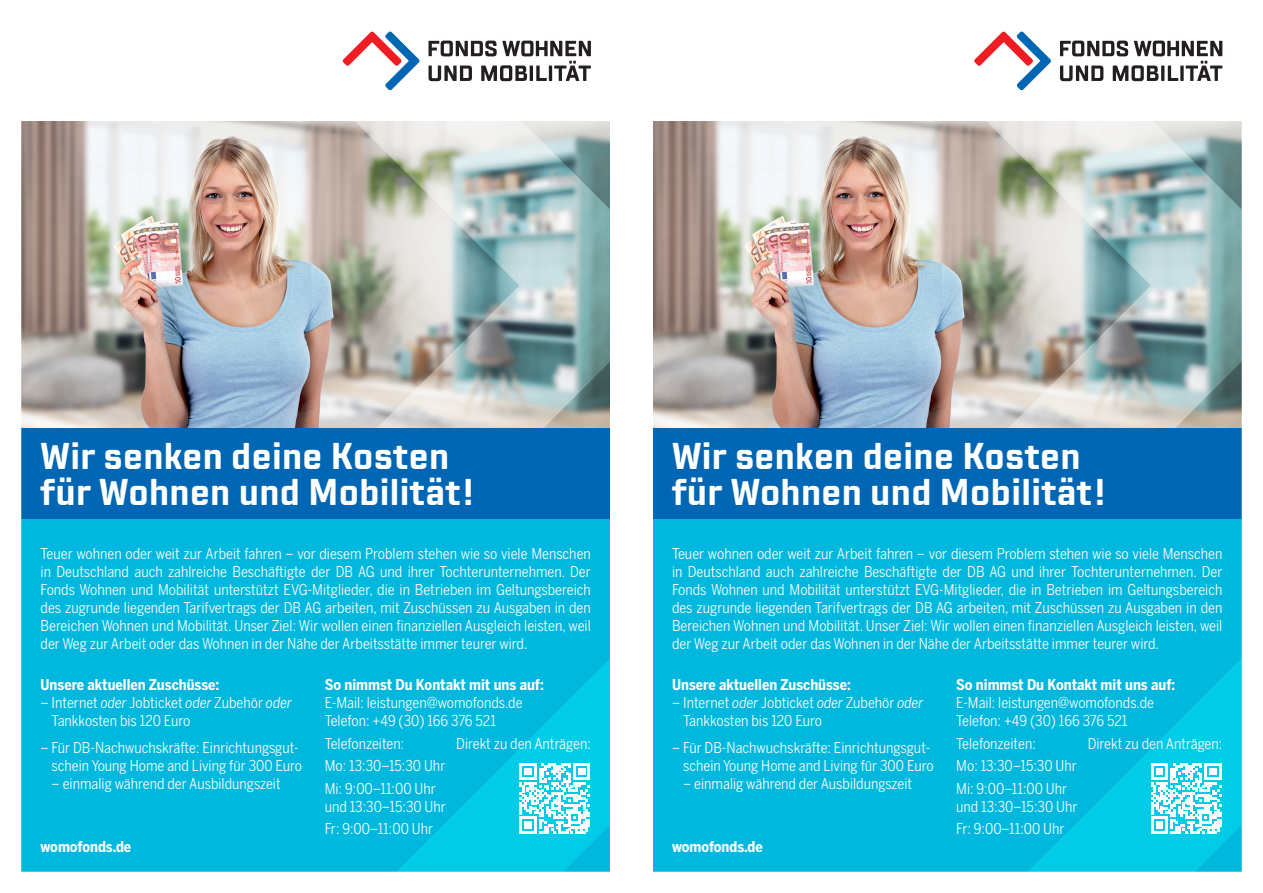
<style>
.page{position:relative;width:1263px;height:893px;background:#fff}
.page>*{position:absolute;margin:0;border:0;box-sizing:border-box;transform-origin:0 0}
.t1{font:700 37.05px/36.2px "TT Lakes Neue Cond";letter-spacing:.01em;color:#fff}
.t2{font:14.85px/18px "Benton Sans Condensed";color:#fff}
.t3{font:700 14.85px "Benton Sans Condensed";color:#fff}
.s1{font-style:italic}
</style>
<div class="page">
<img style="left:21px;top:31px;width:1221px;height:841px">
<div style="left:610px;top:0;width:43px;height:893px;background:#fff"></div>
<svg style="left:397px;top:620px;width:6px;height:11px"></svg>
<svg style="left:1028px;top:620px;width:6px;height:11px"></svg>
<h1 class="t1" style="left:41px;top:439px;width:435px">Wir senken deine Kosten für Wohnen und Mobilität !</h1>
<p class="t2" style="left:41px;top:545px;width:552px;text-align:justify">Teuer wohnen oder weit zur Arbeit fahren – vor diesem Problem stehen wie so viele Menschen in Deutschland auch zahlreiche Beschäftigte der DB AG und ihrer Tochterunternehmen. Der Fonds Wohnen und Mobilität unterstützt EVG-Mitglieder, die in Betrieben im Geltungsbereich des zugrunde liegenden Tarifvertrags der DB AG arbeiten, mit Zuschüssen zu Ausgaben in den Bereichen Wohnen und Mobilität. Unser Ziel: Wir wollen einen nanziellen Ausgleich leisten, weil der Weg zur Arbeit oder das Wohnen in der Nähe der Arbeitsstätte immer teurer wird.</p>
<p class="t3" style="left:41px;top:675px;width:180px">Unsere aktuellen Zuschüsse:</p>
<p class="t2" style="left:52px;top:694px;width:242px;text-indent:-11px">– Internet <span class="s1">oder</span> Jobticket <span class="s1">oder</span> Zubehör <span class="s1">oder<br></span>Tankkosten bis 120 Euro</p>
<p class="t2" style="left:41px;top:739px;width:263px;text-align:right">– Für DB-Nachwuchskräfte: Einrichtungsgut&shy;schein Young Home and Living für 300 Euro</p>
<p class="t2" style="left:52px;top:775px;width:231px">– einmalig während der Ausbildungszeit</p>
<p class="t3" style="left:325px;top:675px;width:221px">So nimmst Du Kontakt mit uns auf:</p>
<p class="t2" style="left:325px;top:694px;width:199px">E-Mail: leistungen@womofonds.de<br>Telefon: +49 (30) 166 376 521</p>
<p class="t2" style="left:325px;top:734px;width:81px">Telefonzeiten:</p>
<p class="t2" style="left:456px;top:734px;width:136px">Direkt zu den Anträgen:</p>
<p class="t2" style="left:325px;top:754px;width:122px;line-height:22.5px">Mo: 13:30–15:30 Uhr<br>Mi: 9:00–11:00 Uhr</p>
<p class="t2" style="left:325px;top:795px;width:123px;line-height:22.5px">und 13:30–15:30 Uhr<br>Fr: 9:00–11:00 Uhr</p>
<p class="t3" style="left:41px;top:838px;width:92px">womofonds.de</p>
<h1 class="t1" style="left:672px;top:439px;width:435px">Wir senken deine Kosten für Wohnen und Mobilität !</h1>
<p class="t2" style="left:672px;top:545px;width:552px;text-align:justify">Teuer wohnen oder weit zur Arbeit fahren – vor diesem Problem stehen wie so viele Menschen in Deutschland auch zahlreiche Beschäftigte der DB AG und ihrer Tochterunternehmen. Der Fonds Wohnen und Mobilität unterstützt EVG-Mitglieder, die in Betrieben im Geltungsbereich des zugrunde liegenden Tarifvertrags der DB AG arbeiten, mit Zuschüssen zu Ausgaben in den Bereichen Wohnen und Mobilität. Unser Ziel: Wir wollen einen nanziellen Ausgleich leisten, weil der Weg zur Arbeit oder das Wohnen in der Nähe der Arbeitsstätte immer teurer wird.</p>
<p class="t3" style="left:672px;top:675px;width:180px">Unsere aktuellen Zuschüsse:</p>
<p class="t2" style="left:683px;top:694px;width:242px;text-indent:-11px">– Internet <span class="s1">oder</span> Jobticket <span class="s1">oder</span> Zubehör <span class="s1">oder<br></span>Tankkosten bis 120 Euro</p>
<p class="t2" style="left:672px;top:739px;width:263px;text-align:right">– Für DB-Nachwuchskräfte: Einrichtungsgut&shy;schein Young Home and Living für 300 Euro</p>
<p class="t2" style="left:683px;top:775px;width:231px">– einmalig während der Ausbildungszeit</p>
<p class="t3" style="left:956px;top:675px;width:221px">So nimmst Du Kontakt mit uns auf:</p>
<p class="t2" style="left:956px;top:694px;width:199px">E-Mail: leistungen@womofonds.de<br>Telefon: +49 (30) 166 376 521</p>
<p class="t2" style="left:956px;top:734px;width:81px">Telefonzeiten:</p>
<p class="t2" style="left:1088px;top:734px;width:136px">Direkt zu den Anträgen:</p>
<p class="t2" style="left:956px;top:754px;width:122px;line-height:22.5px">Mo: 13:30–15:30 Uhr<br>Mi: 9:00–11:00 Uhr</p>
<p class="t2" style="left:956px;top:795px;width:123px;line-height:22.5px">und 13:30–15:30 Uhr<br>Fr: 9:00–11:00 Uhr</p>
<p class="t3" style="left:672px;top:838px;width:92px">womofonds.de</p>
</div>
